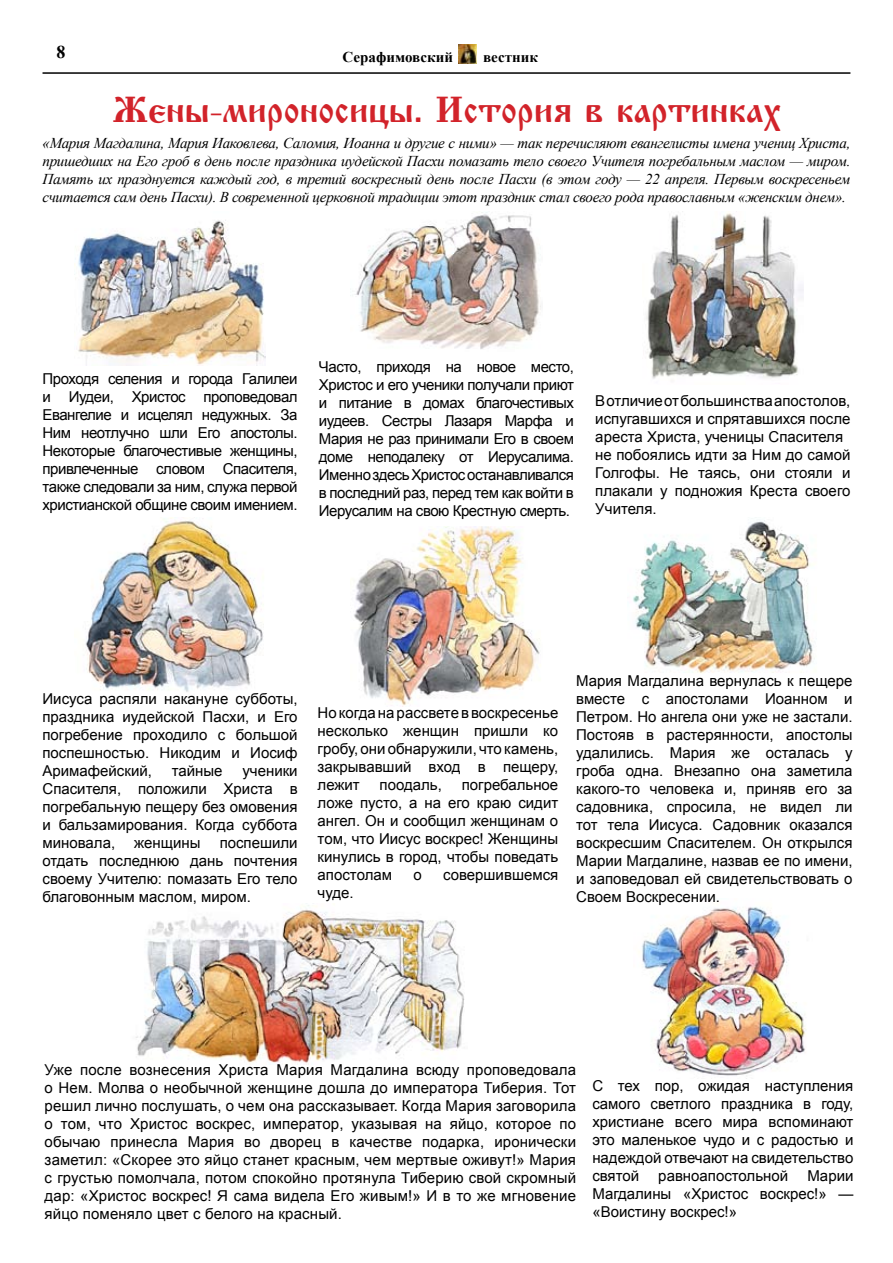
<style>
.page{position:relative;width:893px;height:1263px;background:#fff}
.page>*{position:absolute;margin:0;border:0;box-sizing:border-box;transform-origin:0 0}
.t1{font:36px "Izhitsa";color:#d2232a}
.t2{font:700 18px "Times New Roman";color:#000}
.t3{font:15px/18px "Arial";color:#000;text-align:justify}
.t4{font:italic 15px/18px "Times New Roman";letter-spacing:-.02em;color:#000;text-align:justify}
.t5{font:700 15px "Times New Roman";color:#000}
</style>
<div class="page">
<hr style="left:43px;top:72px;width:807px;height:2px;background:#000">
<img style="left:459px;top:44px;width:18px;height:19px">
<img style="left:633px;top:520px;width:180px;height:153px">
<img style="left:639px;top:907px;width:167px;height:169px">
<img style="left:74px;top:220px;width:192px;height:145px">
<img style="left:355px;top:212px;width:186px;height:137px">
<img style="left:646px;top:211px;width:158px;height:168px">
<img style="left:136px;top:905px;width:328px;height:159px">
<img style="left:85px;top:518px;width:179px;height:174px">
<img style="left:354px;top:526px;width:186px;height:180px">
<p class="t2" style="left:56px;top:40px;width:10px">8</p>
<p class="t5" style="left:343px;top:47px;width:112px">Серафимовский</p>
<p class="t5" style="left:483px;top:47px;width:56px">вестник</p>
<h1 class="t1" style="left:112px;top:89px;width:131px">Жены-мироносицы</h1>
<h1 class="t1" style="left:414px;top:89px;width:69px">. История</h1>
<h1 class="t1" style="left:585px;top:89px;width:51px">в картинках</h1>
<p class="t4" style="left:43px;top:134px;width:809px">«Мария Магдалина, Мария Иаковлева, Саломия, Иоанна и другие с ними» — так перечисляют евангелисты имена учениц Христа, пришедших на Его гроб в день после праздника иудейской Пасхи помазать тело своего Учителя погребальным маслом — миром.<br>Память их празднуется каждый год, в третий воскресный день после Пасхи (в этом году — 22 апреля. Первым воскресеньем считается сам день Пасхи). В современной церковной традиции этот праздник стал своего рода православным «женским днем».</p>
<p class="t3" style="left:43px;top:370px;width:257px">Проходя селения и города Галилеи и Иудеи, Христос проповедовал Евангелие и исцелял недужных. За Ним неотлучно шли Его апостолы.<br>Некоторые благочестивые женщины, привлеченные словом Спасителя, также следовали за ним, служа первой христианской общине своим имением.</p>
<p class="t3" style="left:319px;top:358px;width:257px">Часто, приходя на новое место, Христос и его ученики получали приют и питание в домах благочестивых иудеев. Сестры Лазаря Марфа и Мария не раз принимали Его в своем доме неподалеку от Иерусалима.<br>Именно здесь Христос останавливался в последний раз, перед тем как войти в Иерусалим на свою Крестную смерть.</p>
<p class="t3" style="left:595px;top:392px;width:257px;text-align:left">В отличие от большинства апостолов, испугавшихся и спрятавшихся после ареста Христа, ученицы Спасителя не побоялись идти за Ним до самой<br>Голгофы. Не таясь, они стояли и плакали у подножия Креста своего<br>Учителя.</p>
<p class="t3" style="left:43px;top:690px;width:257px">Иисуса распяли накануне субботы, праздника иудейской Пасхи, и Его погребение проходило с большой поспешностью. Никодим и Иосиф Аримафейский,</p>
<p class="t3" style="left:172px;top:762px;width:52px">тайные</p>
<p class="t3" style="left:43px;top:762px;width:257px;text-indent:200px">ученики Спасителя, положили Христа в погребальную пещеру без омовения и бальзамирования. Когда суббота миновала,</p>
<p class="t3" style="left:43px;top:834px;width:257px;text-indent:177px">поспешили отдать последнюю дань почтения своему Учителю: помазать Его тело благовонным маслом, миром.</p>
<p class="t3" style="left:134px;top:834px;width:68px">женщины</p>
<p class="t3" style="left:318px;top:704px;width:242px">Но когда на рассвете в воскресенье несколько женщин пришли ко гробу, они обнаружили, что камень, закрывавший вход в пещеру, лежит</p>
<p class="t3" style="left:318px;top:776px;width:242px;text-indent:144px">погребальное ложе пусто, а на его краю сидит ангел. Он и сообщил женщинам о том, что Иисус воскрес! Женщины кинулись в город, чтобы поведать апостолам</p>
<p class="t3" style="left:380px;top:776px;width:64px">поодаль,</p>
<p class="t3" style="left:413px;top:866px;width:10px">о</p>
<p class="t3" style="left:443px;top:866px;width:117px">совершившемся</p>
<p class="t3" style="left:318px;top:884px;width:38px">чуде.</p>
<p class="t3" style="left:576px;top:672px;width:278px">Мария Магдалина вернулась к пещере вместе с апостолами Иоанном и Петром. Но ангела они уже не застали.<br>Постояв в растерянности, апостолы удалились. Мария же осталась у гроба одна. Внезапно она заметила какого-то человека и, приняв его за садовника, спросила, не видел ли тот тела Иисуса. Садовник оказался воскресшим Спасителем. Он открылся Марии Магдалине, назвав ее по имени, и заповедовал ей свидетельствовать о Своем Воскресении.</p>
<p class="t3" style="left:45px;top:1061px;width:533px">Уже после вознесения Христа Мария Магдалина всюду проповедовала о Нем. Молва о необычной женщине дошла до императора Тиберия. Тот решил лично послушать, о чем она рассказывает. Когда Мария заговорила о том, что Христос воскрес, император, указывая на яйцо, которое по обычаю принесла Мария во дворец в качестве подарка, иронически заметил: «Скорее это яйцо станет красным, чем мертвые оживут!» Мария с грустью помолчала, потом спокойно протянула Тиберию свой скромный дар: «Христос воскрес! Я сама видела Его живым!» И в то же мгновение яйцо поменяло цвет с белого на красный.</p>
<p class="t3" style="left:592px;top:1076px;width:263px">С тех пор, ожидая наступления самого светлого праздника в году, христиане всего мира вспоминают это маленькое чудо и с радостью и надеждой отвечают на свидетельство святой</p>
<p class="t3" style="left:592px;top:1166px;width:263px;text-indent:215px">Марии Магдалины «Христос воскрес!» — «Воистину воскрес!»</p>
<p class="t3" style="left:658px;top:1166px;width:131px">равноапостольной</p>
</div>
